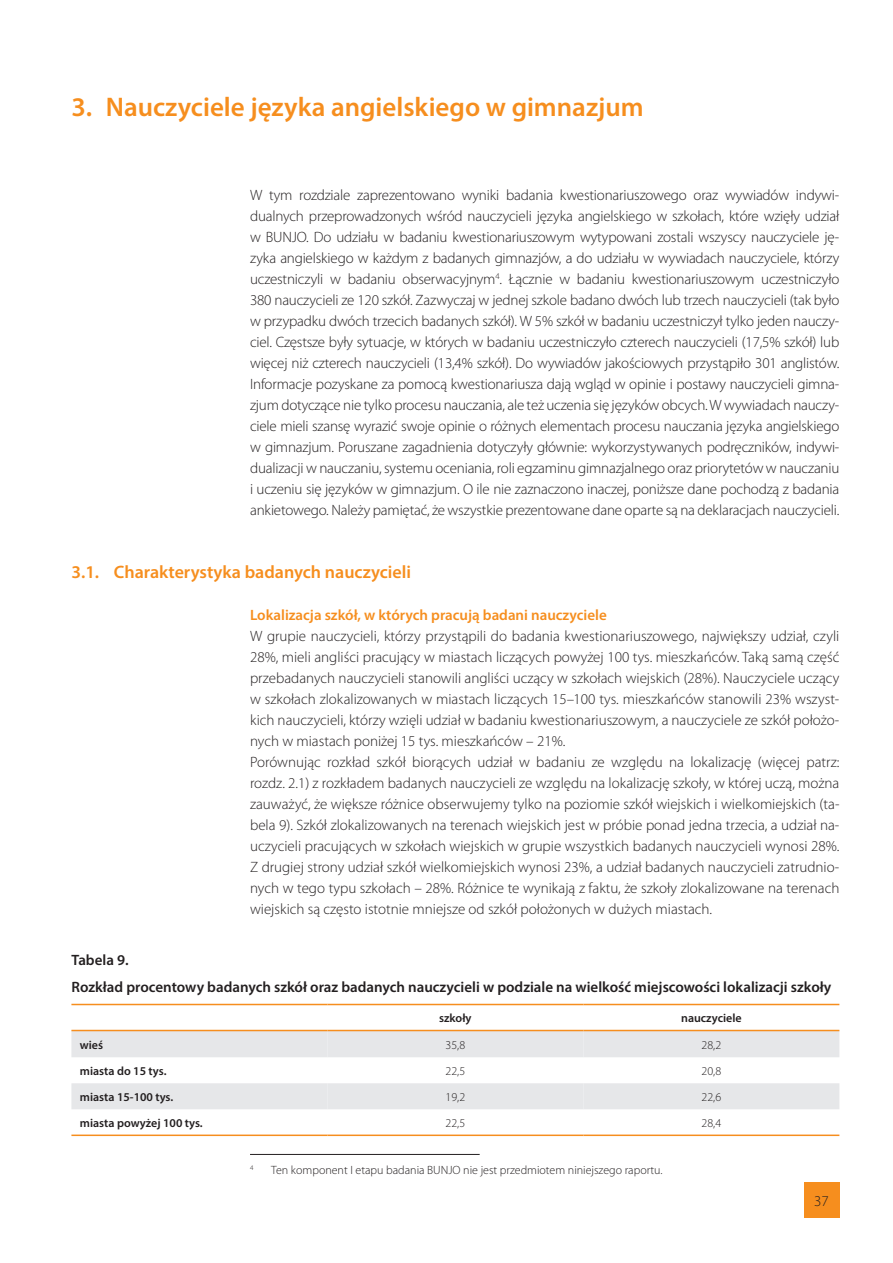
<style>
.page{position:relative;width:893px;height:1263px;background:#fff}
.page>*{position:absolute;margin:0;border:0;box-sizing:border-box;transform-origin:0 0}
.t1{font:600 27px "Myriad Pro";color:#f68e1e}
.t2{font:600 18px "Myriad Pro";color:#f68e1e}
.t3{font:300 15px/21px "Myriad Pro";color:#231f20;text-align:justify}
.t4{font:600 15px/27px "Myriad Pro";color:#231f20}
.t5{font:600 15px "Myriad Pro";color:#f68e1e}
.t6{font:300 12px "Myriad Pro";color:#231f20}
.t7{font:600 12px "Myriad Pro";color:#231f20}
.t8{font:300 7.05px "Myriad Pro";color:#231f20}
</style>
<div class="page">
<div style="left:804px;top:1182px;width:35px;height:36px;background:#f68e1e"></div>
<svg style="left:71px;top:1031px;width:768px;height:78px;fill:#e6e7e9"></svg>
<svg style="left:327px;top:1031px;width:256px;height:78px"></svg>
<hr style="left:71px;top:1004px;width:256px;height:1px;background:#f68e1e">
<hr style="left:327px;top:1004px;width:256px;height:1px;background:#f68e1e">
<hr style="left:583px;top:1004px;width:256px;height:1px;background:#f68e1e">
<hr style="left:71px;top:1030px;width:256px;height:1px;background:#f68e1e">
<hr style="left:327px;top:1030px;width:256px;height:1px;background:#f68e1e">
<hr style="left:583px;top:1030px;width:256px;height:1px;background:#f68e1e">
<hr style="left:71px;top:1134px;width:256px;height:2px;background:#f68e1e">
<hr style="left:327px;top:1134px;width:256px;height:2px;background:#f68e1e">
<hr style="left:583px;top:1134px;width:256px;height:2px;background:#f68e1e">
<hr style="left:250px;top:1154px;width:230px;height:1px;background:#231f20">
<h1 class="t1" style="left:71px;top:89px;width:574px">3. Nauczyciele języka angielskiego w gimnazjum</h1>
<p class="t3" style="left:250px;top:184px;width:591px">W tym rozdziale zaprezentowano wyniki badania kwestionariuszowego oraz wywiadów indywi&shy;dualnych przeprowadzonych wśród nauczycieli języka angielskiego w szkołach, które wzięły udział w BUNJO. Do udziału w badaniu kwestionariuszowym wytypowani zostali wszyscy nauczyciele ję&shy;zyka angielskiego w każdym z badanych gimnazjów, a do udziału w wywiadach nauczyciele, którzy uczestniczyli w badaniu obserwacyjnym<sup>4</sup>. Łącznie w badaniu kwestionariuszowym uczestniczyło 380 nauczycieli ze 120 szkół. Zazwyczaj w jednej szkole badano dwóch lub trzech nauczycieli (tak było w przypadku dwóch trzecich badanych szkół). W 5% szkół w badaniu uczestniczył tylko jeden nauczy&shy;ciel. Częstsze były sytuacje, w których w badaniu uczestniczyło czterech nauczycieli (17,5% szkół) lub więcej niż czterech nauczycieli (13,4% szkół). Do wywiadów jakościowych przystąpiło 301 anglistów.<br>Informacje pozyskane za pomocą kwestionariusza dają wgląd w opinie i postawy nauczycieli gimna&shy;zjum dotyczące nie tylko procesu nauczania, ale też uczenia się języków obcych. W wywiadach nauczy&shy;ciele mieli szansę wyrazić swoje opinie o różnych elementach procesu nauczania języka angielskiego w gimnazjum. Poruszane zagadnienia dotyczyły głównie: wykorzystywanych podręczników, indywi&shy;dualizacji w nauczaniu, systemu oceniania, roli egzaminu gimnazjalnego oraz priorytetów w nauczaniu i uczeniu się języków w gimnazjum. O ile nie zaznaczono inaczej, poniższe dane pochodzą z badania ankietowego. Należy pamiętać, że wszystkie prezentowane dane oparte są na deklaracjach nauczycieli.</p>
<p class="t2" style="left:71px;top:560px;width:341px">3.1. Charakterystyka badanych nauczycieli</p>
<p class="t5" style="left:250px;top:605px;width:358px">Lokalizacja szkół, w których pracują badani nauczyciele</p>
<p class="t3" style="left:250px;top:625px;width:591px;text-align:left">W grupie nauczycieli, którzy przystąpili do badania kwestionariuszowego, największy udział, czyli 28%, mieli angliści pracujący w miastach liczących powyżej 100 tys. mieszkańców. Taką samą część przebadanych nauczycieli stanowili angliści uczący w szkołach wiejskich (28%). Nauczyciele uczący w szkołach zlokalizowanych w miastach liczących 15–100 tys. mieszkańców stanowili 23% wszyst&shy;kich nauczycieli, którzy wzięli udział w badaniu kwestionariuszowym, a nauczyciele ze szkół położo&shy;nych w miastach poniżej 15 tys. mieszkańców – 21%.<br>Porównując rozkład szkół biorących udział w badaniu ze względu na lokalizację (więcej patrz: rozdz. 2.1) z rozkładem badanych nauczycieli ze względu na lokalizację szkoły, w której uczą, można zauważyć, że większe różnice obserwujemy tylko na poziomie szkół wiejskich i wielkomiejskich (ta&shy;bela 9). Szkół zlokalizowanych na terenach wiejskich jest w próbie ponad jedna trzecia, a udział na&shy;uczycieli pracujących w szkołach wiejskich w grupie wszystkich badanych nauczycieli wynosi 28%.<br>Z drugiej strony udział szkół wielkomiejskich wynosi 23%, a udział badanych nauczycieli zatrudnio&shy;nych w tego typu szkołach – 28%. Różnice te wynikają z faktu, że szkoły zlokalizowane na terenach wiejskich są często istotnie mniejsze od szkół położonych w dużych miastach.</p>
<p class="t4" style="left:71px;top:946px;width:761px">Tabela 9.<br>Rozkład procentowy badanych szkół oraz badanych nauczycieli w podziale na wielkość miejscowości lokalizacji szkoły</p>
<p class="t7" style="left:439px;top:1010px;width:34px">szkoły</p>
<p class="t7" style="left:681px;top:1010px;width:62px">nauczyciele</p>
<p class="t7" style="left:80px;top:1037px;width:25px">wieś</p>
<p class="t6" style="left:446px;top:1038px;width:21px">35,8</p>
<p class="t6" style="left:702px;top:1038px;width:21px">28,2</p>
<p class="t7" style="left:80px;top:1063px;width:88px">miasta do 15 tys.</p>
<p class="t6" style="left:446px;top:1064px;width:21px">22,5</p>
<p class="t6" style="left:702px;top:1064px;width:21px">20,8</p>
<p class="t7" style="left:80px;top:1089px;width:95px">miasta 15-100 tys.</p>
<p class="t6" style="left:446px;top:1090px;width:21px">19,2</p>
<p class="t6" style="left:702px;top:1090px;width:21px">22,6</p>
<p class="t7" style="left:80px;top:1115px;width:124px">miasta powyżej 100 tys.</p>
<p class="t6" style="left:446px;top:1116px;width:21px">22,5</p>
<p class="t6" style="left:702px;top:1116px;width:21px">28,4</p>
<p class="t8" style="left:250px;top:1163px;width:5px">4</p>
<p class="t6" style="left:271px;top:1163px;width:393px">Ten komponent I etapu badania BUNJO nie jest przedmiotem niniejszego raportu.</p>
<p class="t3" style="left:814px;top:1190px;width:16px">37</p>
</div>
